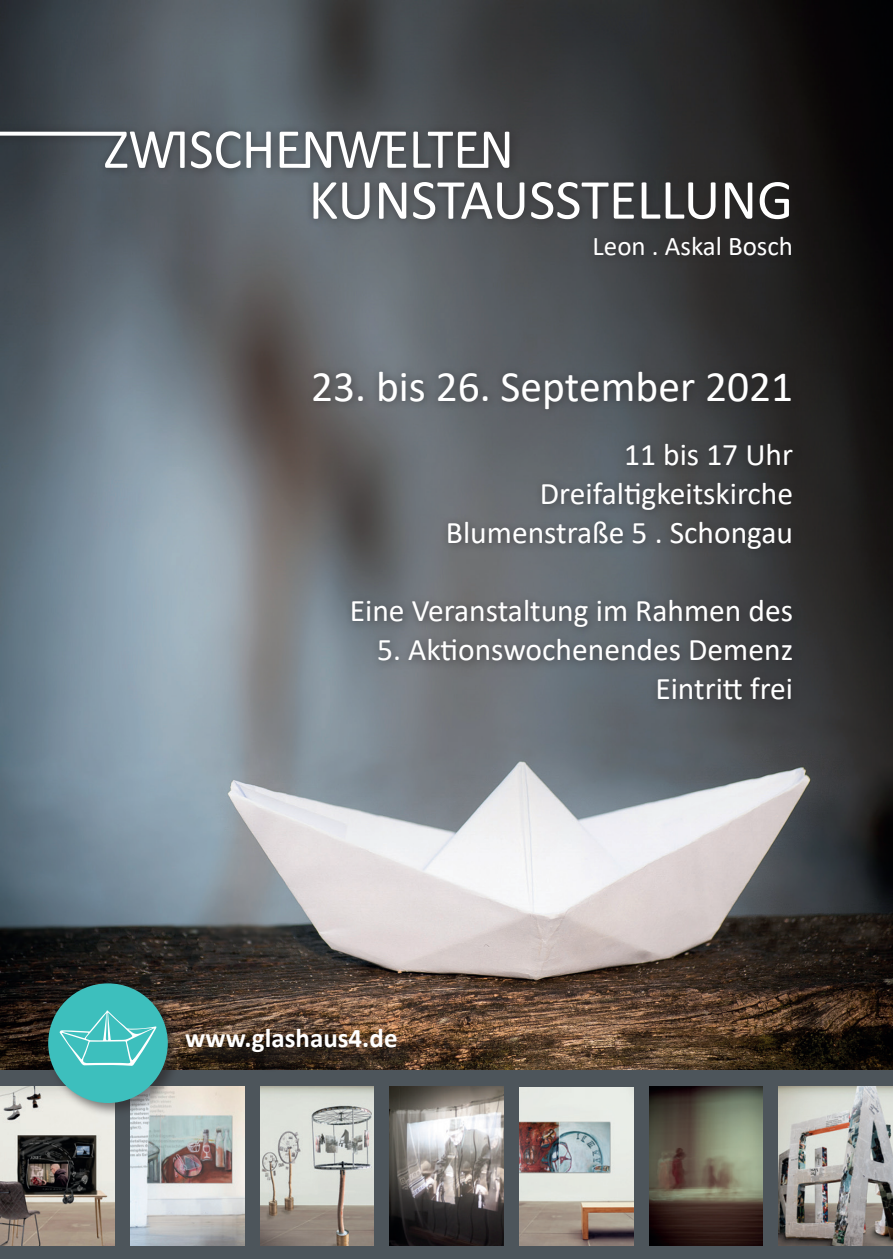
<style>
.page{position:relative;width:893px;height:1259px;background:#fff}
.page>*{position:absolute;margin:0;border:0;box-sizing:border-box;transform-origin:0 0}
.t1{font:57px "Calibri";color:#fff}
.t2{font:43.5px "Calibri";color:#fff}
.t3{font:31.5px/39px "Calibri";color:#fff;text-align:right}
.t4{font:700 27px "Calibri";color:#fff}
.t5{font:27px "Calibri";color:#fff}
</style>
<div class="page">
<img style="left:0;top:0;width:892px;height:1070px">
<div style="left:1px;top:1070px;width:892px;height:189px;background:#4d555b"></div>
<img style="left:260px;top:1086px;width:114px;height:159px">
<img style="left:779px;top:1087px;width:113px;height:158px">
<img style="left:519px;top:1087px;width:114px;height:158px">
<div style="left:0;top:123px;width:520px;height:55px;background:#231f20;opacity:.55"></div>
<svg style="left:0;top:132px;width:185px;height:36px"></svg>
<svg style="left:191px;top:131px;width:80px;height:37px"></svg>
<svg style="left:280px;top:132px;width:126px;height:36px"></svg>
<svg style="left:413px;top:132px;width:96px;height:36px"></svg>
<img style="left:130px;top:1086px;width:114px;height:159px">
<img style="left:1px;top:1086px;width:113px;height:159px">
<img style="left:390px;top:1086px;width:113px;height:159px">
<img style="left:649px;top:1086px;width:114px;height:159px">
<div style="left:305px;top:176px;width:498px;height:533px;background:#231f20;opacity:.55"></div>
<div style="left:45px;top:980px;width:138px;height:138px;background:#231f20;opacity:.55"></div>
<div style="left:48px;top:983px;width:120px;height:120px;background:#3dbfbd;border-radius:50%"></div>
<svg style="left:59px;top:1010px;width:97px;height:55px"></svg>
<div style="left:190px;top:1032px;width:228px;height:40px;background:#231f20;opacity:.75"></div>
<h1 class="t1" style="left:309px;top:160px;width:486px">KUNSTAUSSTELLUNG</h1>
<p class="t5" style="left:593px;top:227px;width:202px">Leon . Askal Bosch</p>
<h2 class="t2" style="left:311px;top:356px;width:484px">23. bis 26. September 2021</h2>
<p class="t3" style="left:446px;top:434px;width:349px">11 bis 17 Uhr<br>Dreifaltigkeitskirche<br>Blumenstraße 5 . Schongau</p>
<p class="t3" style="left:350px;top:590px;width:445px">Eine Veranstaltung im Rahmen des</p>
<p class="t3" style="left:377px;top:629px;width:418px">5. Aktionswochenendes Demenz<br>Eintritt frei</p>
<p class="t4" style="left:185px;top:1019px;width:214px">www.glashaus4.de</p>
</div>
